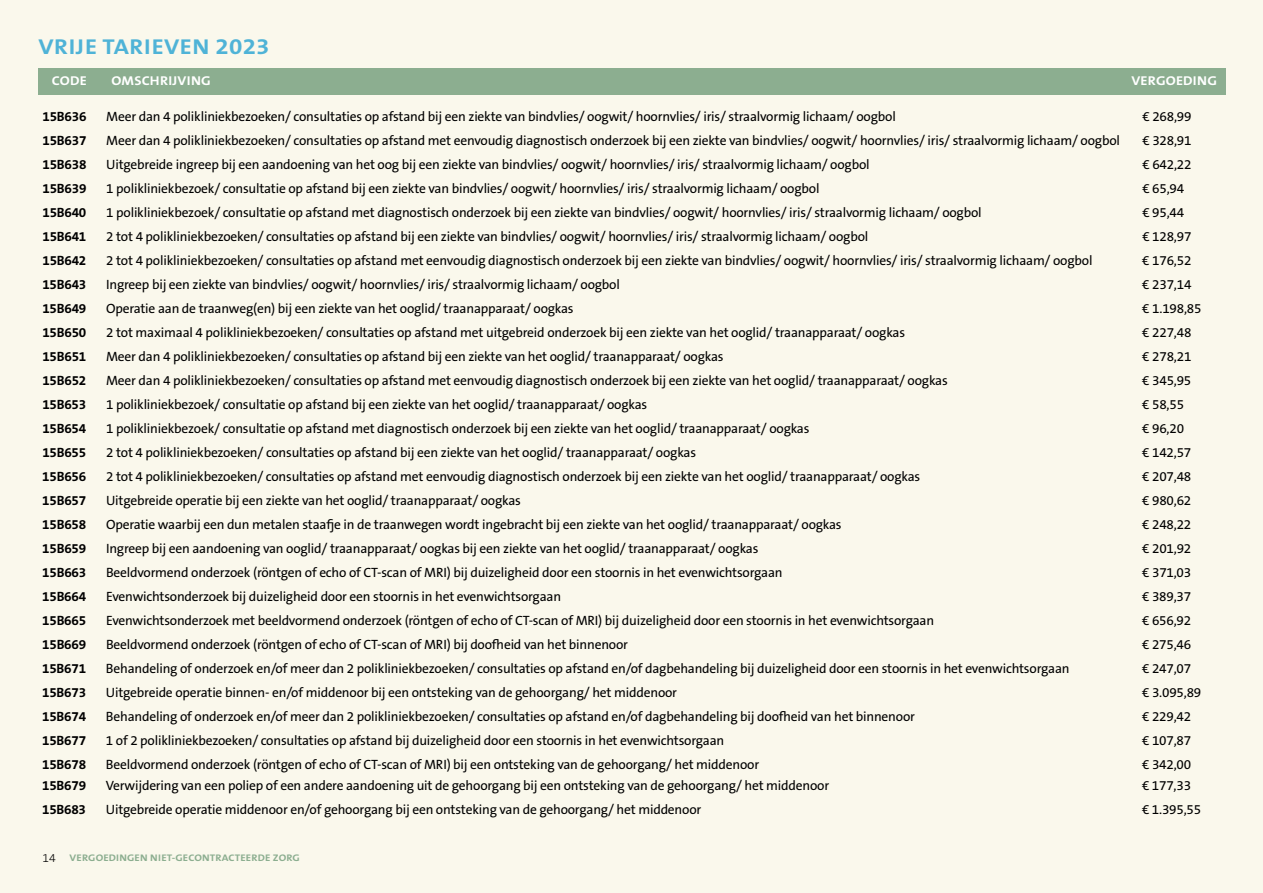
<style>
.page{position:relative;width:1263px;height:893px;background:#faf8ec}
.page>*{position:absolute;margin:0;border:0;box-sizing:border-box;transform-origin:0 0}
.t1{font:700 21.6px "The Sans B W7";letter-spacing:.025em;color:#4fb3d7;scale:1.13 1}
.t2{font:13.5px "The Sans B W5 Plain";letter-spacing:-.015em;color:#000}
.t3{font:700 13.5px "The Sans B W7";letter-spacing:-.015em;color:#000}
.t4{font:700 12.9px "The Sans B W7";letter-spacing:.015em;color:#fff;scale:1.11 1}
.t5{font:700 9.6px "The Sans B W7";letter-spacing:.015em;color:#8cae90;scale:1.12 1}
.s1{font-family:"The Sans B W3";font-weight:300;font-size:12px;color:#000}
</style>
<div class="page">
<div style="left:38px;top:68px;width:1188px;height:27px;background:#8cae90"></div>
<h1 class="t1" style="left:38px;top:33px;width:206px">VRIJE TARIEVEN 2023</h1>
<p class="t4" style="left:52px;top:73px;width:33px">CODE</p>
<p class="t4" style="left:112px;top:73px;width:91px">OMSCHRIJVING</p>
<p class="t4" style="left:1131px;top:73px;width:79px">VERGOEDING</p>
<p class="t3" style="left:43px;top:107px;width:45px">15B636</p>
<p class="t2" style="left:106px;top:107px;width:791px">Meer dan 4 polikliniekbezoeken/ consultaties op afstand bij een ziekte van bindvlies/ oogwit/ hoornvlies/ iris/ straalvormig lichaam/ oogbol</p>
<p class="t2" style="left:1142px;top:107px;width:51px">€ 268,99</p>
<p class="t3" style="left:43px;top:131px;width:45px">15B637</p>
<p class="t2" style="left:106px;top:131px;width:1015px">Meer dan 4 polikliniekbezoeken/ consultaties op afstand met eenvoudig diagnostisch onderzoek bij een ziekte van bindvlies/ oogwit/ hoornvlies/ iris/ straalvormig lichaam/ oogbol</p>
<p class="t2" style="left:1142px;top:131px;width:51px">€ 328,91</p>
<p class="t3" style="left:42px;top:155px;width:45px">15B638</p>
<p class="t2" style="left:106px;top:155px;width:765px">Uitgebreide ingreep bij een aandoening van het oog bij een ziekte van bindvlies/ oogwit/ hoornvlies/ iris/ straalvormig lichaam/ oogbol</p>
<p class="t2" style="left:1142px;top:155px;width:51px">€ 642,22</p>
<p class="t3" style="left:42px;top:179px;width:45px">15B639</p>
<p class="t2" style="left:106px;top:179px;width:715px">1 polikliniekbezoek/ consultatie op afstand bij een ziekte van bindvlies/ oogwit/ hoornvlies/ iris/ straalvormig lichaam/ oogbol</p>
<p class="t2" style="left:1142px;top:179px;width:43px">€ 65,94</p>
<p class="t3" style="left:42px;top:203px;width:45px">15B640</p>
<p class="t2" style="left:106px;top:203px;width:877px">1 polikliniekbezoek/ consultatie op afstand met diagnostisch onderzoek bij een ziekte van bindvlies/ oogwit/ hoornvlies/ iris/ straalvormig lichaam/ oogbol</p>
<p class="t2" style="left:1142px;top:203px;width:43px">€ 95,44</p>
<p class="t3" style="left:42px;top:227px;width:45px">15B641</p>
<p class="t2" style="left:106px;top:227px;width:764px">2 tot 4 polikliniekbezoeken/ consultaties op afstand bij een ziekte van bindvlies/ oogwit/ hoornvlies/ iris/ straalvormig lichaam/ oogbol</p>
<p class="t2" style="left:1142px;top:227px;width:51px">€ 128,97</p>
<p class="t3" style="left:42px;top:251px;width:45px">15B642</p>
<p class="t2" style="left:106px;top:251px;width:988px">2 tot 4 polikliniekbezoeken/ consultaties op afstand met eenvoudig diagnostisch onderzoek bij een ziekte van bindvlies/ oogwit/ hoornvlies/ iris/ straalvormig lichaam/ oogbol</p>
<p class="t2" style="left:1142px;top:251px;width:51px">€ 176,52</p>
<p class="t3" style="left:42px;top:275px;width:45px">15B643</p>
<p class="t2" style="left:106px;top:275px;width:515px">Ingreep bij een ziekte van bindvlies/ oogwit/ hoornvlies/ iris/ straalvormig lichaam/ oogbol</p>
<p class="t2" style="left:1142px;top:275px;width:51px">€ 237,14</p>
<p class="t3" style="left:42px;top:299px;width:45px">15B649</p>
<p class="t2" style="left:106px;top:299px;width:469px">Operatie aan de traanweg(en) bij een ziekte van het ooglid/ traanapparaat/ oogkas</p>
<p class="t2" style="left:1142px;top:299px;width:61px">€ 1.198,85</p>
<p class="t3" style="left:42px;top:323px;width:45px">15B650</p>
<p class="t2" style="left:106px;top:323px;width:800px">2 tot maximaal 4 polikliniekbezoeken/ consultaties op afstand met uitgebreid onderzoek bij een ziekte van het ooglid/ traanapparaat/ oogkas</p>
<p class="t2" style="left:1142px;top:323px;width:51px">€ 227,48</p>
<p class="t3" style="left:42px;top:347px;width:45px">15B651</p>
<p class="t2" style="left:106px;top:347px;width:619px">Meer dan 4 polikliniekbezoeken/ consultaties op afstand bij een ziekte van het ooglid/ traanapparaat/ oogkas</p>
<p class="t2" style="left:1142px;top:347px;width:51px">€ 278,21</p>
<p class="t3" style="left:42px;top:371px;width:45px">15B652</p>
<p class="t2" style="left:106px;top:371px;width:843px">Meer dan 4 polikliniekbezoeken/ consultaties op afstand met eenvoudig diagnostisch onderzoek bij een ziekte van het ooglid/ traanapparaat/ oogkas</p>
<p class="t2" style="left:1142px;top:371px;width:51px">€ 345,95</p>
<p class="t3" style="left:42px;top:395px;width:45px">15B653</p>
<p class="t2" style="left:106px;top:395px;width:543px">1 polikliniekbezoek/ consultatie op afstand bij een ziekte van het ooglid/ traanapparaat/ oogkas</p>
<p class="t2" style="left:1142px;top:395px;width:43px">€ 58,55</p>
<p class="t3" style="left:42px;top:419px;width:45px">15B654</p>
<p class="t2" style="left:106px;top:419px;width:705px">1 polikliniekbezoek/ consultatie op afstand met diagnostisch onderzoek bij een ziekte van het ooglid/ traanapparaat/ oogkas</p>
<p class="t2" style="left:1142px;top:419px;width:43px">€ 96,20</p>
<p class="t3" style="left:42px;top:443px;width:45px">15B655</p>
<p class="t2" style="left:106px;top:443px;width:591px">2 tot 4 polikliniekbezoeken/ consultaties op afstand bij een ziekte van het ooglid/ traanapparaat/ oogkas</p>
<p class="t2" style="left:1142px;top:443px;width:51px">€ 142,57</p>
<p class="t3" style="left:42px;top:467px;width:45px">15B656</p>
<p class="t2" style="left:106px;top:467px;width:816px">2 tot 4 polikliniekbezoeken/ consultaties op afstand met eenvoudig diagnostisch onderzoek bij een ziekte van het ooglid/ traanapparaat/ oogkas</p>
<p class="t2" style="left:1142px;top:467px;width:51px">€ 207,48</p>
<p class="t3" style="left:42px;top:491px;width:45px">15B657</p>
<p class="t2" style="left:106px;top:491px;width:416px">Uitgebreide operatie bij een ziekte van het ooglid/ traanapparaat/ oogkas</p>
<p class="t2" style="left:1142px;top:491px;width:51px">€ 980,62</p>
<p class="t3" style="left:42px;top:515px;width:45px">15B658</p>
<p class="t2" style="left:106px;top:515px;width:737px">Operatie waarbij een dun metalen staafje in de traanwegen wordt ingebracht bij een ziekte van het ooglid/ traanapparaat/ oogkas</p>
<p class="t2" style="left:1142px;top:515px;width:51px">€ 248,22</p>
<p class="t3" style="left:42px;top:539px;width:45px">15B659</p>
<p class="t2" style="left:106px;top:539px;width:654px">Ingreep bij een aandoening van ooglid/ traanapparaat/ oogkas bij een ziekte van het ooglid/ traanapparaat/ oogkas</p>
<p class="t2" style="left:1142px;top:539px;width:51px">€ 201,92</p>
<p class="t3" style="left:42px;top:563px;width:45px">15B663</p>
<p class="t2" style="left:106px;top:563px;width:678px">Beeldvormend onderzoek (röntgen of echo of CT-scan of MRI) bij duizeligheid door een stoornis in het evenwichtsorgaan</p>
<p class="t2" style="left:1142px;top:563px;width:51px">€ 371,03</p>
<p class="t3" style="left:42px;top:587px;width:45px">15B664</p>
<p class="t2" style="left:106px;top:587px;width:457px">Evenwichtsonderzoek bij duizeligheid door een stoornis in het evenwichtsorgaan</p>
<p class="t2" style="left:1142px;top:587px;width:51px">€ 389,37</p>
<p class="t3" style="left:42px;top:611px;width:45px">15B665</p>
<p class="t2" style="left:106px;top:611px;width:830px">Evenwichtsonderzoek met beeldvormend onderzoek (röntgen of echo of CT-scan of MRI) bij duizeligheid door een stoornis in het evenwichtsorgaan</p>
<p class="t2" style="left:1142px;top:611px;width:51px">€ 656,92</p>
<p class="t3" style="left:42px;top:635px;width:45px">15B669</p>
<p class="t2" style="left:106px;top:635px;width:523px">Beeldvormend onderzoek (röntgen of echo of CT-scan of MRI) bij doofheid van het binnenoor</p>
<p class="t2" style="left:1142px;top:635px;width:51px">€ 275,46</p>
<p class="t3" style="left:42px;top:659px;width:45px">15B671</p>
<p class="t2" style="left:106px;top:659px;width:965px">Behandeling of onderzoek en/of meer dan 2 polikliniekbezoeken/ consultaties op afstand en/of dagbehandeling bij duizeligheid door een stoornis in het evenwichtsorgaan</p>
<p class="t2" style="left:1142px;top:659px;width:51px">€ 247,07</p>
<p class="t3" style="left:42px;top:683px;width:45px">15B673</p>
<p class="t2" style="left:106px;top:683px;width:573px">Uitgebreide operatie binnen- en/of middenoor bij een ontsteking van de gehoorgang/ het middenoor</p>
<p class="t2" style="left:1142px;top:683px;width:61px">€ 3.095,89</p>
<p class="t3" style="left:42px;top:707px;width:45px">15B674</p>
<p class="t2" style="left:106px;top:707px;width:810px">Behandeling of onderzoek en/of meer dan 2 polikliniekbezoeken/ consultaties op afstand en/of dagbehandeling bij doofheid van het binnenoor</p>
<p class="t2" style="left:1142px;top:707px;width:51px">€ 229,42</p>
<p class="t3" style="left:42px;top:731px;width:45px">15B677</p>
<p class="t2" style="left:106px;top:731px;width:620px">1 of 2 polikliniekbezoeken/ consultaties op afstand bij duizeligheid door een stoornis in het evenwichtsorgaan</p>
<p class="t2" style="left:1142px;top:731px;width:51px">€ 107,87</p>
<p class="t3" style="left:42px;top:755px;width:45px">15B678</p>
<p class="t2" style="left:106px;top:755px;width:655px">Beeldvormend onderzoek (röntgen of echo of CT-scan of MRI) bij een ontsteking van de gehoorgang/ het middenoor</p>
<p class="t2" style="left:1142px;top:755px;width:51px">€ 342,00</p>
<p class="t3" style="left:42px;top:776px;width:45px">15B679</p>
<p class="t2" style="left:106px;top:776px;width:725px">Verwijdering van een poliep of een andere aandoening uit de gehoorgang bij een ontsteking van de gehoorgang/ het middenoor</p>
<p class="t2" style="left:1142px;top:776px;width:51px">€ 177,33</p>
<p class="t3" style="left:42px;top:800px;width:45px">15B683</p>
<p class="t2" style="left:106px;top:800px;width:597px">Uitgebreide operatie middenoor en/of gehoorgang bij een ontsteking van de gehoorgang/ het middenoor</p>
<p class="t2" style="left:1142px;top:800px;width:61px">€ 1.395,55</p>
<p class="t5" style="left:43px;top:851px;width:231px"><span class="s1">14</span> VERGOEDINGEN NIET-GECONTRACTEERDE ZORG</p>
</div>
